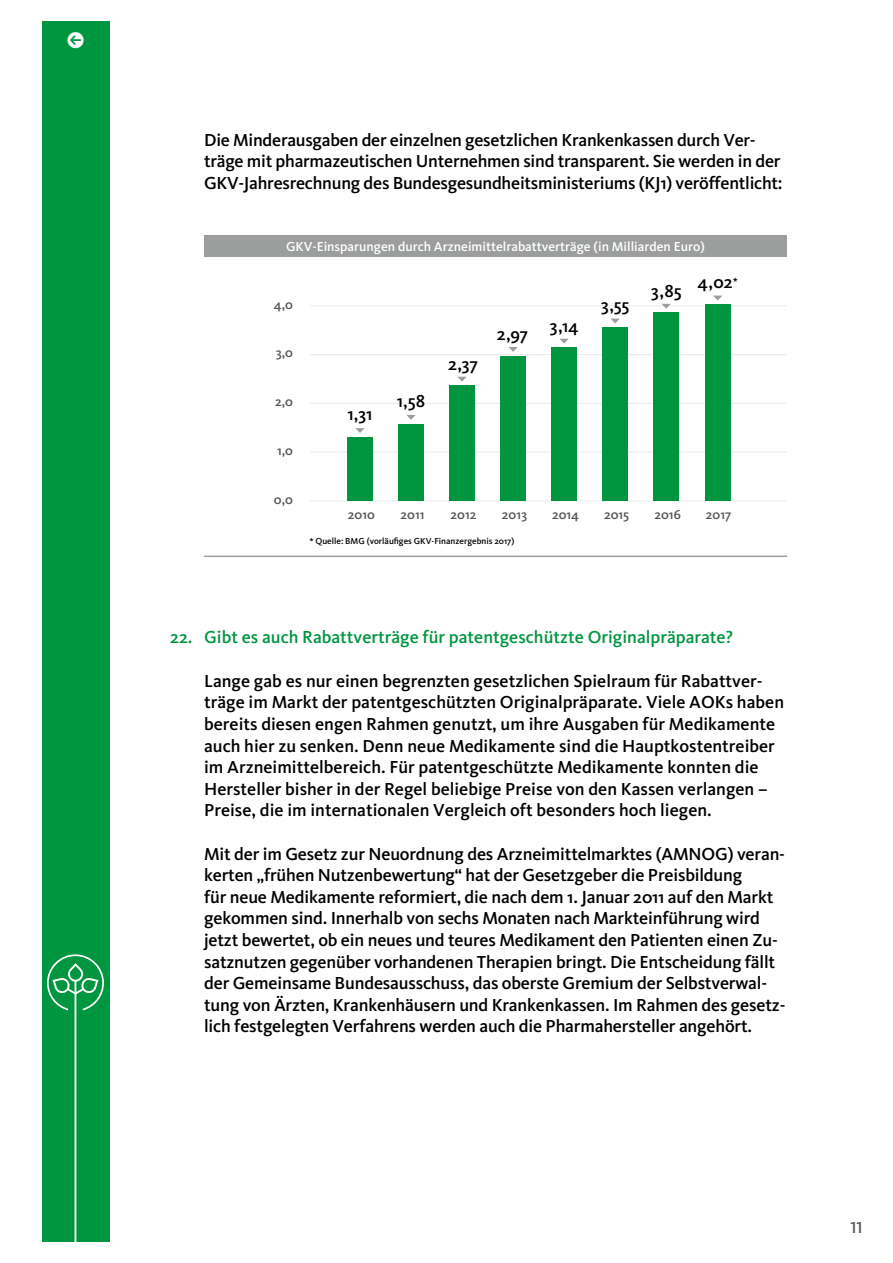
<style>
.page{position:relative;width:893px;height:1263px;background:#fff}
.page>*{position:absolute;margin:0;border:0;box-sizing:border-box;transform-origin:0 0}
.Fließtext{font:500 18px/21.6px "Kievit";letter-spacing:-.01em;color:#000}
.Frage{font:500 18px "Kievit";color:#00963f}
.t1{font:16.5px "Kievit Medium SC";color:#565656}
.t2{font:500 13.5px "Kievit";color:#fff}
.t3{font:500 13.5px "Kievit";color:#565656}
.t4{font:500 9px "Kievit";color:#000}
</style>
<div class="page">
<div style="left:43px;top:21px;width:67px;height:1221px;background:#00963f"></div>
<svg style="left:47px;top:954px;width:57px;height:288px"></svg>
<hr style="left:204px;top:556px;width:583px;height:1px;background:#9c9d9d">
<hr style="left:310px;top:452px;width:477px;height:1px;background:#ececed">
<hr style="left:310px;top:403px;width:477px;height:1px;background:#ececed">
<hr style="left:310px;top:354px;width:477px;height:1px;background:#ececed">
<hr style="left:310px;top:500px;width:477px;height:1px;background:#ececed">
<hr style="left:310px;top:305px;width:477px;height:1px;background:#ececed">
<div style="left:204px;top:236px;width:583px;height:21px;background:#9c9d9d"></div>
<svg style="left:355px;top:428px;width:10px;height:5px"></svg>
<svg style="left:406px;top:415px;width:10px;height:5px"></svg>
<svg style="left:458px;top:377px;width:9px;height:5px"></svg>
<svg style="left:508px;top:347px;width:10px;height:5px"></svg>
<svg style="left:560px;top:339px;width:9px;height:4px"></svg>
<svg style="left:611px;top:319px;width:9px;height:4px"></svg>
<svg style="left:662px;top:304px;width:9px;height:5px"></svg>
<svg style="left:713px;top:296px;width:9px;height:4px"></svg>
<div style="left:398px;top:424px;width:26px;height:77px;background:#00963f"></div>
<div style="left:449px;top:385px;width:26px;height:116px;background:#00963f"></div>
<div style="left:500px;top:356px;width:26px;height:145px;background:#00963f"></div>
<div style="left:551px;top:348px;width:26px;height:153px;background:#00963f"></div>
<div style="left:602px;top:328px;width:26px;height:173px;background:#00963f"></div>
<div style="left:653px;top:313px;width:26px;height:188px;background:#00963f"></div>
<div style="left:705px;top:305px;width:25px;height:196px;background:#00963f"></div>
<div style="left:347px;top:437px;width:26px;height:64px;background:#00963f"></div>
<p class="Fließtext" style="left:204px;top:129px;width:580px">Die Minderausgaben der einzelnen gesetzlichen Krankenkassen durch Ver&shy;träge mit pharmazeutischen Unternehmen sind transparent. Sie werden in der<br>GKV-Jahresrechnung des Bundesgesundheitsministeriums (KJ1) veröffentlicht:</p>
<p class="t2" style="left:286px;top:238px;width:420px">GKV-Einsparungen durch Arzneimittelrabattverträge (in Milliarden Euro)</p>
<p class="t3" style="left:274px;top:296px;width:21px">4,0</p>
<p class="t3" style="left:276px;top:345px;width:19px">3,0</p>
<p class="t3" style="left:275px;top:393px;width:19px">2,0</p>
<p class="t3" style="left:277px;top:442px;width:17px">1,0</p>
<p class="t3" style="left:274px;top:491px;width:21px">0,0</p>
<p class="Fließtext" style="left:347px;top:403px;width:27px">1,31</p>
<p class="Fließtext" style="left:397px;top:390px;width:30px">1,58</p>
<p class="Fließtext" style="left:448px;top:352px;width:32px">2,37</p>
<p class="Fließtext" style="left:497px;top:323px;width:33px">2,97</p>
<p class="Fließtext" style="left:549px;top:314px;width:31px">3,14</p>
<p class="Fließtext" style="left:601px;top:294px;width:30px">3,55</p>
<p class="Fließtext" style="left:651px;top:280px;width:32px">3,85</p>
<p class="Fließtext" style="left:698px;top:271px;width:42px">4,02<sup>*</sup></p>
<p class="t3" style="left:348px;top:506px;width:28px">2010</p>
<p class="t3" style="left:401px;top:506px;width:25px">2011</p>
<p class="t3" style="left:451px;top:506px;width:27px">2012</p>
<p class="t3" style="left:502px;top:506px;width:27px">2013</p>
<p class="t3" style="left:552px;top:506px;width:29px">2014</p>
<p class="t3" style="left:604px;top:506px;width:27px">2015</p>
<p class="t3" style="left:654px;top:506px;width:28px">2016</p>
<p class="t3" style="left:706px;top:506px;width:27px">2017</p>
<p class="t4" style="left:309px;top:536px;width:207px">* Quelle: BMG (vorläufiges GKV-Finanzergebnis 2017)</p>
<p class="Frage" style="left:170px;top:626px;width:564px">22. Gibt es auch Rabattverträge für patentgeschützte Originalpräparate?</p>
<p class="Fließtext" style="left:204px;top:670px;width:581px">Lange gab es nur einen begrenzten gesetzlichen Spielraum für Rabattver&shy;träge im Markt der patentgeschützten Originalpräparate. Viele AOKs haben bereits diesen engen Rahmen genutzt, um ihre Ausgaben für Medikamente auch hier zu senken. Denn neue Medikamente sind die Hauptkostentreiber im Arzneimittelbereich. Für patentgeschützte Medikamente konnten die Hersteller bisher in der Regel beliebige Preise von den Kassen verlangen – Preise, die im internationalen Vergleich oft besonders hoch liegen.</p>
<p class="Fließtext" style="left:204px;top:842px;width:582px">Mit der im Gesetz zur Neuordnung des Arzneimittelmarktes (AMNOG) veran&shy;kerten „frühen Nutzenbewertung“ hat der Gesetzgeber die Preisbildung</p>
<p class="Fließtext" style="left:204px;top:886px;width:583px">für neue Medikamente reformiert, die nach dem 1. Januar 2011 auf den Markt gekommen sind. Innerhalb von sechs Monaten nach Markteinführung wird jetzt bewertet, ob ein neues und teures Medikament den Patienten einen Zu&shy;satznutzen gegenüber vorhandenen Therapien bringt. Die Entscheidung fällt der Gemeinsame Bundesausschuss, das oberste Gremium der Selbstverwal&shy;tung von Ärzten, Krankenhäusern und Krankenkassen. Im Rahmen des gesetz&shy;lich festgelegten Verfahrens werden auch die Pharmahersteller angehört.</p>
<p class="t1" style="left:850px;top:1217px;width:14px">11</p>
</div>
